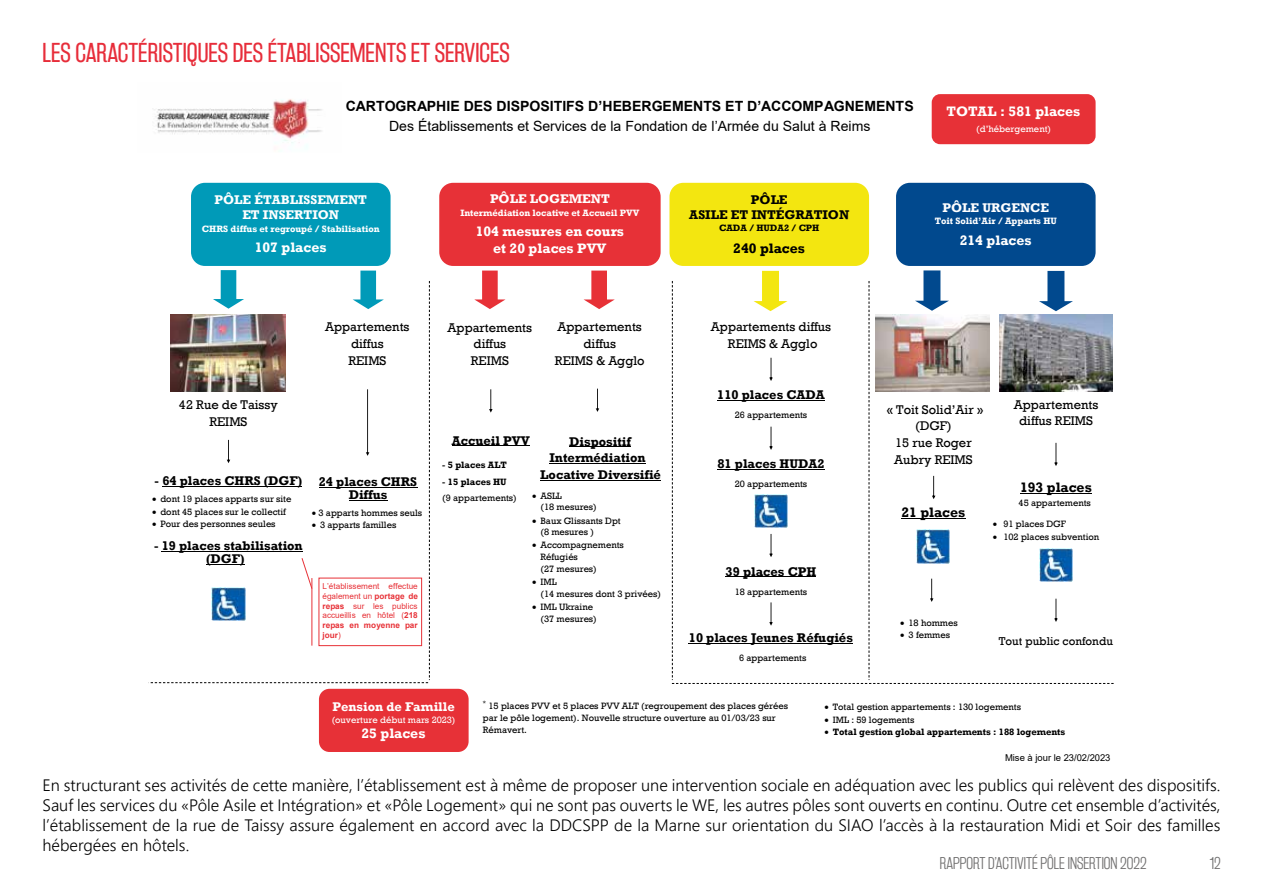
<style>
.page{position:relative;width:1263px;height:893px;background:#fff}
.page>*{position:absolute;margin:0;border:0;box-sizing:border-box;transform-origin:0 0}
.t1{font:24px "Rakesly Bk";color:#e72d3a}
.t2{font:300 16.5px/19.8px "Segoe UI";color:#000;text-align:justify}
.t3{font:15px "Rakesly Lt";color:#706f6f}
.t4{font:700 14.1px/16.6px "Rockwell";letter-spacing:-.005em;color:#fff;text-align:center}
.t5{font:14.1px "Arial";color:#000}
.t6{font:700 14.1px "Arial";color:#000}
.t7{font:700 14.1px "Rockwell";letter-spacing:-.005em;color:#000}
.t8{font:700 12.9px/16.6px "Rockwell";color:#000;text-align:center}
.t9{font:12.9px/16.6px "Rockwell";color:#000;text-align:center}
.t10{font:700 12.9px/15px "Rockwell";letter-spacing:-.005em;color:#fff;text-align:center}
.t11{font:11.7px "Rockwell";color:#000}
.t12{font:9.45px/11.7px "Rockwell";letter-spacing:-.005em;color:#000}
.t13{font:700 9.45px "Rockwell";color:#fff}
.t14{font:700 9.45px "Rockwell";color:#000}
.t15{font:9.45px "Rockwell";letter-spacing:-.005em;color:#fff}
.t16{font:9.45px "Arial";letter-spacing:-.005em;color:#000}
.t17{font:8.1px/9.9px "Arial";color:#e73137;text-align:justify}
.s1{font-weight:700}
</style>
<div class="page">
<div style="left:191px;top:183px;width:200px;height:83px;background:#009ab8;border-radius:14px"></div>
<div style="left:669px;top:183px;width:200px;height:83px;background:#f3e610;border-radius:14px"></div>
<div style="left:896px;top:183px;width:199px;height:83px;background:#01498e;border-radius:14px"></div>
<div style="left:439px;top:183px;width:222px;height:83px;background:#e73137;border-radius:14px"></div>
<hr style="left:569px;top:446px;width:62px;height:1px;background:#000">
<hr style="left:549px;top:463px;width:96px;height:1px;background:#000">
<hr style="left:540px;top:480px;width:121px;height:1px;background:#000">
<svg style="left:584px;top:271px;width:31px;height:38px"></svg>
<svg style="left:474px;top:271px;width:31px;height:38px"></svg>
<hr style="left:452px;top:445px;width:78px;height:1px;background:#000">
<svg style="left:596px;top:389px;width:3px;height:23px"></svg>
<img style="left:152px;top:99px;width:170px;height:49px">
<div style="left:932px;top:94px;width:163px;height:50px;background:#e73137;border-radius:8px"></div>
<svg style="left:489px;top:389px;width:4px;height:24px"></svg>
<svg style="left:150px;top:270px;width:280px;height:413px"></svg>
<svg style="left:671px;top:270px;width:442px;height:414px"></svg>
<div style="left:319px;top:689px;width:150px;height:63px;background:#e73137;border-radius:11px"></div>
<h1 class="t1" style="left:43px;top:38px;width:469px">LES CARACTÉRISTIQUES DES ÉTABLISSEMENTS ET SERVICES</h1>
<h3 class="t6" style="left:346px;top:96px;width:569px">CARTOGRAPHIE DES DISPOSITIFS D’HEBERGEMENTS ET D’ACCOMPAGNEMENTS</h3>
<h3 class="t5" style="left:389px;top:116px;width:483px">Des Établissements et Services de la Fondation de l’Armée du Salut à Reims</h3>
<h3 class="t4" style="left:946px;top:103px;width:135px">TOTAL : 581 places</h3>
<p class="t15" style="left:976px;top:124px;width:76px">(d’hébergement)</p>
<h3 class="t10" style="left:215px;top:192px;width:154px">PÔLE ÉTABLISSEMENT<br>ET INSERTION</h3>
<p class="t13" style="left:202px;top:223px;width:179px">CHRS diffus et regroupé / Stabilisation</p>
<h3 class="t4" style="left:255px;top:239px;width:73px">107 places</h3>
<h3 class="t10" style="left:490px;top:192px;width:121px">PÔLE LOGEMENT</h3>
<p class="t13" style="left:460px;top:207px;width:180px">Intermédiation locative et Accueil PVV</p>
<h3 class="t4" style="left:476px;top:223px;width:150px">104 mesures en cours et 20 places PVV</h3>
<h3 class="t8" style="left:689px;top:192px;width:162px;line-height:15.1px">PÔLE<br>ASILE ET INTÉGRATION</h3>
<p class="t14" style="left:719px;top:223px;width:102px">CADA / HUDA2 / CPH</p>
<h3 class="t7" style="left:733px;top:239px;width:73px">240 places</h3>
<h3 class="t10" style="left:943px;top:200px;width:108px">PÔLE URGENCE</h3>
<p class="t13" style="left:935px;top:216px;width:124px">Toit Solid’Air / Apparts HU</p>
<h3 class="t4" style="left:960px;top:232px;width:73px">214 places</h3>
<h3 class="t9" style="left:325px;top:319px;width:86px">Appartements diffus<br>REIMS</h3>
<h3 class="t9" style="left:447px;top:319px;width:86px">Appartements diffus<br>REIMS</h3>
<h3 class="t9" style="left:555px;top:319px;width:91px">Appartements diffus<br>REIMS &amp; Agglo</h3>
<h3 class="t9" style="left:711px;top:319px;width:122px">Appartements diffus<br>REIMS &amp; Agglo</h3>
<h3 class="t9" style="left:179px;top:397px;width:100px">42 Rue de Taissy<br>REIMS</h3>
<h3 class="t8" style="left:155px;top:473px;width:149px">- 64 places CHRS (DGF)</h3>
<p class="t12" style="left:152px;top:493px;width:141px">• dont 19 places apparts sur site</p>
<p class="t12" style="left:152px;top:506px;width:135px">• dont 45 places sur le collectif</p>
<p class="t12" style="left:152px;top:518px;width:125px">• Pour des personnes seules</p>
<h3 class="t8" style="left:154px;top:539px;width:150px;line-height:12.9px">- 19 places stabilisation (DGF)</h3>
<h3 class="t8" style="left:319px;top:475px;width:100px;line-height:13.4px">24 places CHRS<br>Diffus</h3>
<p class="t12" style="left:312px;top:507px;width:112px">• 3 apparts hommes seuls</p>
<p class="t12" style="left:312px;top:520px;width:86px">• 3 apparts familles</p>
<p class="t17" style="left:323px;top:581px;width:97px">L’établissement effectue également un <span class="s1">portage de repas</span> sur les publics accueillis en hôtel (<span class="s1">218 repas en moyenne par jour</span>)</p>
<h3 class="t8" style="left:452px;top:432px;width:80px">Accueil PVV</h3>
<p class="t14" style="left:442px;top:459px;width:66px">- 5 places ALT</p>
<p class="t14" style="left:442px;top:476px;width:66px">- 15 places HU</p>
<p class="t12" style="left:442px;top:492px;width:76px">(9 appartements)</p>
<h3 class="t8" style="left:540px;top:433px;width:122px">Dispositif<br>Intermédiation<br>Locative Diversifié</h3>
<p class="t12" style="left:540px;top:490px;width:58px;text-indent:-8px">• ASLL<br>(18 mesures)</p>
<p class="t12" style="left:540px;top:515px;width:82px;text-indent:-8px">• Baux Glissants Dpt (8 mesures )</p>
<p class="t12" style="left:540px;top:539px;width:85px;text-indent:-8px">• Accompagnements<br>Réfugiés<br>(27 mesures)</p>
<p class="t12" style="left:540px;top:576px;width:122px;text-indent:-8px">• IML<br>(14 mesures dont 3 privées)</p>
<p class="t12" style="left:540px;top:601px;width:58px;text-indent:-8px">• IML Ukraine (37 mesures)</p>
<h3 class="t8" style="left:717px;top:386px;width:109px">110 places CADA</h3>
<p class="t12" style="left:735px;top:409px;width:74px">26 appartements</p>
<h3 class="t8" style="left:717px;top:455px;width:109px">81 places HUDA2</h3>
<p class="t12" style="left:735px;top:478px;width:74px">20 appartements</p>
<h3 class="t8" style="left:726px;top:563px;width:92px">39 places CPH</h3>
<p class="t12" style="left:735px;top:586px;width:74px">18 appartements</p>
<h3 class="t8" style="left:689px;top:629px;width:166px">10 places Jeunes Réfugiés</h3>
<p class="t12" style="left:739px;top:652px;width:69px">6 appartements</p>
<h3 class="t9" style="left:887px;top:401px;width:98px">« Toit Solid’Air » (DGF)<br>15 rue Roger<br>Aubry REIMS</h3>
<h3 class="t7" style="left:901px;top:503px;width:66px">21 places</h3>
<h3 class="t9" style="left:1014px;top:396px;width:86px">Appartements diffus REIMS</h3>
<h3 class="t7" style="left:1020px;top:479px;width:73px">193 places</h3>
<p class="t12" style="left:1019px;top:497px;width:74px">45 appartements</p>
<p class="t12" style="left:993px;top:518px;width:75px">• 91 places DGF</p>
<p class="t12" style="left:993px;top:531px;width:108px">• 102 places subvention</p>
<p class="t12" style="left:900px;top:617px;width:59px">• 18 hommes</p>
<p class="t12" style="left:900px;top:630px;width:51px">• 3 femmes</p>
<p class="t11" style="left:999px;top:634px;width:116px">Tout public confondu</p>
<h3 class="t10" style="left:332px;top:699px;width:124px">Pension de Famille</h3>
<p class="t15" style="left:332px;top:714px;width:125px">(ouverture début mars 2023)</p>
<h3 class="t4" style="left:361px;top:725px;width:66px">25 places</h3>
<p class="t12" style="left:483px;top:700px;width:307px;line-height:12.1px"><sup>*</sup> 15 places PVV et 5 places PVV ALT (regroupement des places gérées par le pôle logement). Nouvelle structure ouverture au 01/03/23 sur<br>Rémavert.</p>
<p class="t12" style="left:825px;top:701px;width:198px">• Total gestion appartements : 130 logements</p>
<p class="t12" style="left:825px;top:714px;width:91px">• IML : 59 logements</p>
<p class="t14" style="left:825px;top:726px;width:242px">• Total gestion global appartements : 188 logements</p>
<p class="t16" style="left:1005px;top:751px;width:107px">Mise à jour le 23/02/2023</p>
<p class="t2" style="left:43px;top:774px;width:1179px">En structurant ses activités de cette manière, l’établissement est à même de proposer une intervention sociale en adéquation avec les publics qui relèvent des dispositifs.<br>Sauf les services du «Pôle Asile et Intégration» et «Pôle Logement» qui ne sont pas ouverts le WE, les autres pôles sont ouverts en continu. Outre cet ensemble d’activités, l’établissement de la rue de Taissy assure également en accord avec la DDCSPP de la Marne sur orientation du SIAO l’accès à la restauration Midi et Soir des familles hébergées en hôtels.</p>
<h3 class="t3" style="left:940px;top:854px;width:208px">RAPPORT D’ACTIVITÉ PÔLE INSERTION 2022</h3>
<h3 class="t3" style="left:1210px;top:854px;width:12px">12</h3>
</div>
